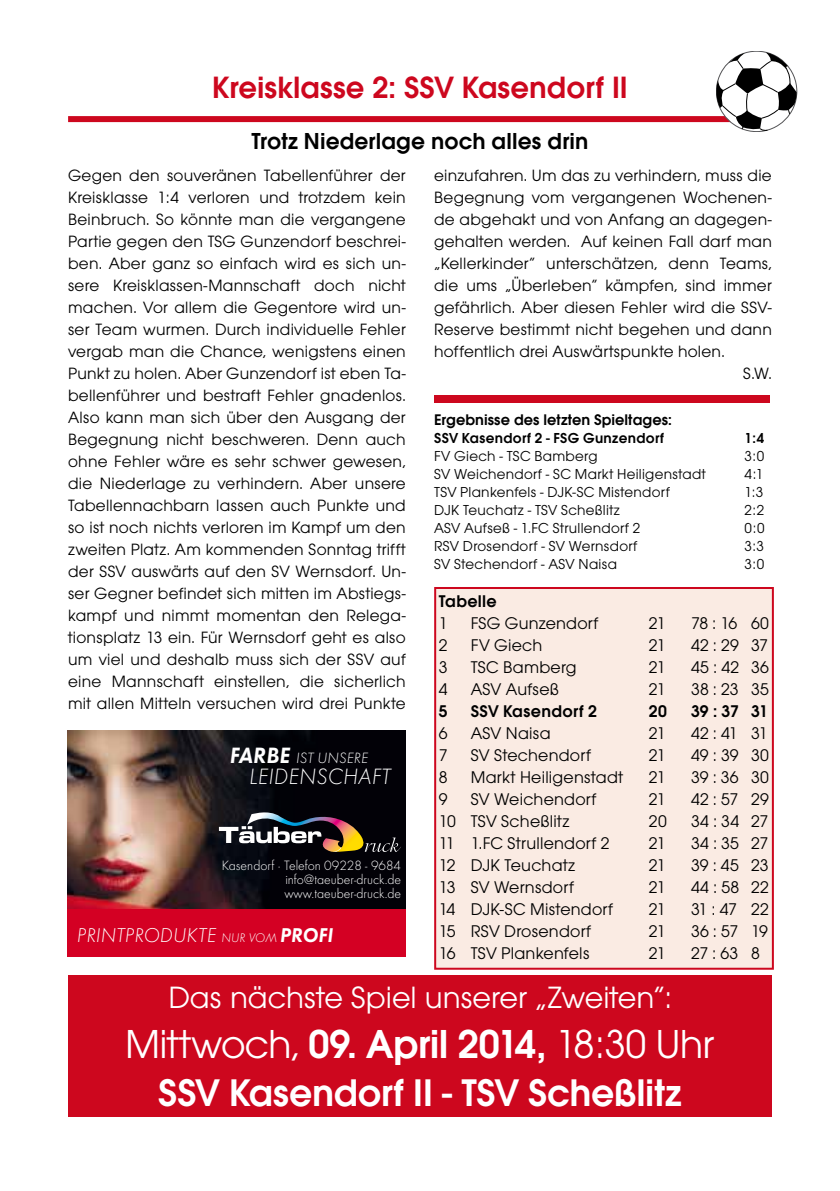
<style>
.page{position:relative;width:840px;height:1191px;background:#fff}
.page>*{position:absolute;margin:0;border:0;box-sizing:border-box;transform-origin:0 0}
.t1{font:42px "Avant Garde Gothic Itc T";letter-spacing:-.015em;color:#fff}
.t2{font:600 40px "Avant Garde Gothic Itc T";letter-spacing:-.01em;color:#fff}
.t3{font:32px "Avant Garde Gothic Itc T";color:#fff}
.t4{font:600 32px "Avant Garde Gothic Itc T";color:#cd071e}
.t5{font:600 24px "Avant Garde Gothic Itc T";letter-spacing:.005em;color:#000}
.t6{font:italic 300 23px "Futura T";color:#fff}
.t7{font:italic 300 20.8px "Futura T";color:#fff}
.t8{font:17.6px "Avant Garde Gothic Itc T";letter-spacing:.01em;color:#000}
.t9{font:600 17.6px "Avant Garde Gothic Itc T";letter-spacing:.015em;color:#000}
.t10{font:17px/22px "Avant Garde Gothic Itc T";letter-spacing:.015em;color:#000;text-align:justify}
.t11{font:600 16px "Avant Garde Gothic Itc T";color:#000}
.t12{font:italic 300 15.4px "Futura T";color:#fff}
.t13{font:15px "Avant Garde Gothic Itc T";letter-spacing:.02em;color:#000}
.t14{font:600 15px "Avant Garde Gothic Itc T";letter-spacing:.02em;color:#000}
.t15{font:300 14px/14px "Futura T";color:#fff;text-align:justify}
.s1{font-weight:600;font-size:23px}
.s2{font-size:13px}
.s3{font-weight:600}
</style>
<div class="page">
<div style="left:68px;top:116px;width:703px;height:6px;background:#cd071e"></div>
<svg style="left:715px;top:53px;width:81px;height:78px"></svg>
<div style="left:434px;top:395px;width:335px;height:8px;background:#cd071e"></div>
<div style="left:68px;top:975px;width:703px;height:142px;background:#cd071e"></div>
<div style="left:434px;top:587px;width:339px;height:382px;background:#faebe3;border:2px solid #cd071e"></div>
<img style="left:67px;top:730px;width:338px;height:179px">
<div style="left:67px;top:909px;width:338px;height:48px;background:#d40023"></div>
<svg style="left:219px;top:812px;width:182px;height:40px;background:#433e3a"></svg>
<h3 class="t4" style="left:212px;top:69px;width:417px">Kreisklasse 2: SSV Kasendorf II</h3>
<h3 class="t5" style="left:251px;top:127px;width:338px">Trotz Niederlage noch alles drin</h3>
<p class="t10" style="left:434px;top:164px;width:339px">einzufahren. Um das zu verhindern, muss die</p>
<p class="t10" style="left:434px;top:186px;width:339px">Begegnung vom vergangenen Wochenen-</p>
<p class="t10" style="left:434px;top:208px;width:339px">de abgehakt und von Anfang an dagegen-</p>
<p class="t10" style="left:434px;top:230px;width:339px">gehalten werden. Auf keinen Fall darf man</p>
<p class="t10" style="left:434px;top:252px;width:339px">„Kellerkinder“ unterschätzen, denn Teams,</p>
<p class="t10" style="left:434px;top:274px;width:339px">die ums „Überleben“ kämpfen, sind immer</p>
<p class="t10" style="left:434px;top:296px;width:339px">gefährlich. Aber diesen Fehler wird die SSV-</p>
<p class="t10" style="left:434px;top:318px;width:339px">Reserve bestimmt nicht begehen und dann</p>
<p class="t10" style="left:434px;top:340px;width:292px">hoffentlich drei Auswärtspunkte holen.</p>
<p class="t10" style="left:742px;top:362px;width:30px">S.W.</p>
<p class="t10" style="left:68px;top:164px;width:339px">Gegen den souveränen Tabellenführer der Kreisklasse 1:4 verloren und trotzdem kein Beinbruch. So könnte man die vergangene Partie gegen den TSG Gunzendorf beschrei&shy;ben. Aber ganz so einfach wird es sich un&shy;sere Kreisklassen-Mannschaft doch nicht machen. Vor allem die Gegentore wird un&shy;ser Team wurmen. Durch individuelle Fehler vergab man die Chance, wenigstens einen Punkt zu holen. Aber Gunzendorf ist eben Ta&shy;bellenführer und bestraft Fehler gnadenlos.<br>Also kann man sich über den Ausgang der Begegnung nicht beschweren. Denn auch ohne Fehler wäre es sehr schwer gewesen, die Niederlage zu verhindern. Aber unsere Tabellennachbarn lassen auch Punkte und so ist noch nichts verloren im Kampf um den zweiten Platz. Am kommenden Sonntag trifft der SSV auswärts auf den SV Wernsdorf. Un&shy;ser Gegner befindet sich mitten im Abstiegs&shy;kampf und nimmt momentan den Relega&shy;tionsplatz 13 ein. Für Wernsdorf geht es also um viel und deshalb muss sich der SSV auf eine Mannschaft einstellen, die sicherlich mit allen Mitteln versuchen wird drei Punkte</p>
<p class="t11" style="left:434px;top:410px;width:239px">Ergebnisse des letzten Spieltages:</p>
<p class="t14" style="left:434px;top:429px;width:231px">SSV Kasendorf 2 - FSG Gunzendorf</p>
<p class="t14" style="left:744px;top:429px;width:21px">1:4</p>
<p class="t13" style="left:434px;top:447px;width:165px">FV Giech - TSC Bamberg</p>
<p class="t13" style="left:744px;top:447px;width:21px">3:0</p>
<p class="t13" style="left:434px;top:465px;width:273px">SV Weichendorf - SC Markt Heiligenstadt</p>
<p class="t13" style="left:744px;top:465px;width:20px">4:1</p>
<p class="t13" style="left:434px;top:483px;width:237px">TSV Plankenfels - DJK-SC Mistendorf</p>
<p class="t13" style="left:744px;top:483px;width:20px">1:3</p>
<p class="t13" style="left:434px;top:501px;width:187px">DJK Teuchatz - TSV Scheßlitz</p>
<p class="t13" style="left:744px;top:501px;width:21px">2:2</p>
<p class="t13" style="left:434px;top:519px;width:208px">ASV Aufseß - 1.FC Strullendorf 2</p>
<p class="t13" style="left:744px;top:519px;width:22px">0:0</p>
<p class="t13" style="left:434px;top:537px;width:205px">RSV Drosendorf - SV Wernsdorf</p>
<p class="t13" style="left:744px;top:537px;width:21px">3:3</p>
<p class="t13" style="left:434px;top:555px;width:184px">SV Stechendorf - ASV Naisa</p>
<p class="t13" style="left:744px;top:555px;width:21px">3:0</p>
<p class="t9" style="left:438px;top:590px;width:60px">Tabelle</p>
<p class="t8" style="left:438px;top:612px;width:10px">1</p>
<p class="t8" style="left:470px;top:612px;width:129px">FSG Gunzendorf</p>
<p class="t8" style="left:648px;top:612px;width:18px">21</p>
<p class="t8" style="left:690px;top:612px;width:80px">78 : 16 60</p>
<p class="t8" style="left:438px;top:634px;width:10px">2</p>
<p class="t8" style="left:470px;top:634px;width:73px">FV Giech</p>
<p class="t8" style="left:648px;top:634px;width:18px">21</p>
<p class="t8" style="left:690px;top:634px;width:78px">42 : 29 37</p>
<p class="t8" style="left:438px;top:656px;width:10px">3</p>
<p class="t8" style="left:470px;top:656px;width:107px">TSC Bamberg</p>
<p class="t8" style="left:648px;top:656px;width:18px">21</p>
<p class="t8" style="left:690px;top:656px;width:79px">45 : 42 36</p>
<p class="t8" style="left:438px;top:678px;width:10px">4</p>
<p class="t8" style="left:470px;top:678px;width:90px">ASV Aufseß</p>
<p class="t8" style="left:648px;top:678px;width:18px">21</p>
<p class="t8" style="left:690px;top:678px;width:79px">38 : 23 35</p>
<p class="t9" style="left:438px;top:700px;width:10px">5</p>
<p class="t9" style="left:470px;top:700px;width:127px">SSV Kasendorf 2</p>
<p class="t9" style="left:648px;top:700px;width:20px">20</p>
<p class="t9" style="left:690px;top:700px;width:78px">39 : 37 31</p>
<p class="t8" style="left:438px;top:722px;width:10px">6</p>
<p class="t8" style="left:470px;top:722px;width:81px">ASV Naisa</p>
<p class="t8" style="left:648px;top:722px;width:18px">21</p>
<p class="t8" style="left:690px;top:722px;width:78px">42 : 41 31</p>
<p class="t8" style="left:438px;top:744px;width:10px">7</p>
<p class="t8" style="left:470px;top:744px;width:122px">SV Stechendorf</p>
<p class="t8" style="left:648px;top:744px;width:18px">21</p>
<p class="t8" style="left:690px;top:744px;width:79px">49 : 39 30</p>
<p class="t8" style="left:438px;top:766px;width:10px">8</p>
<p class="t8" style="left:470px;top:766px;width:154px">Markt Heiligenstadt</p>
<p class="t8" style="left:648px;top:766px;width:18px">21</p>
<p class="t8" style="left:690px;top:766px;width:79px">39 : 36 30</p>
<p class="t8" style="left:438px;top:788px;width:10px">9</p>
<p class="t8" style="left:470px;top:788px;width:127px">SV Weichendorf</p>
<p class="t8" style="left:648px;top:788px;width:18px">21</p>
<p class="t8" style="left:690px;top:788px;width:79px">42 : 57 29</p>
<p class="t8" style="left:438px;top:810px;width:132px">10 TSV Scheßlitz</p>
<p class="t8" style="left:648px;top:810px;width:19px">20</p>
<p class="t8" style="left:690px;top:810px;width:79px">34 : 34 27</p>
<p class="t8" style="left:438px;top:832px;width:172px">11 1.FC Strullendorf 2</p>
<p class="t8" style="left:648px;top:832px;width:18px">21</p>
<p class="t8" style="left:690px;top:832px;width:79px">34 : 35 27</p>
<p class="t8" style="left:438px;top:854px;width:138px">12 DJK Teuchatz</p>
<p class="t8" style="left:648px;top:854px;width:18px">21</p>
<p class="t8" style="left:690px;top:854px;width:79px">39 : 45 23</p>
<p class="t8" style="left:438px;top:876px;width:137px">13 SV Wernsdorf</p>
<p class="t8" style="left:648px;top:876px;width:18px">21</p>
<p class="t8" style="left:690px;top:876px;width:79px">44 : 58 22</p>
<p class="t8" style="left:438px;top:898px;width:176px">14 DJK-SC Mistendorf</p>
<p class="t8" style="left:648px;top:898px;width:18px">21</p>
<p class="t8" style="left:690px;top:898px;width:79px">31 : 47 22</p>
<p class="t8" style="left:438px;top:920px;width:154px">15 RSV Drosendorf</p>
<p class="t8" style="left:648px;top:920px;width:18px">21</p>
<p class="t8" style="left:690px;top:920px;width:78px">36 : 57 19</p>
<p class="t8" style="left:438px;top:942px;width:152px">16 TSV Plankenfels</p>
<p class="t8" style="left:648px;top:942px;width:18px">21</p>
<p class="t8" style="left:690px;top:942px;width:70px">27 : 63 8</p>
<p class="t12" style="left:230px;top:749px;width:140px"><span class="s1">FARBE</span> IST UNSERE</p>
<h3 class="t6" style="left:249px;top:763px;width:143px">LEIDENSCHAFT</h3>
<p class="t15" style="left:284px;top:858px;width:118px;text-indent:-62px">Kasendorf · Telefon 09228 - 9684 info@taeuber-druck.de www.taeuber-druck.de</p>
<p class="t7" style="left:77px;top:922px;width:258px">PRINTPRODUKTE <span class="s2">NUR VOM</span> <span class="s3">PROFI</span></p>
<h3 class="t3" style="left:168px;top:978px;width:504px">Das nächste Spiel unserer „Zweiten“:</h3>
<h1 class="t1" style="left:125px;top:1019px;width:590px">Mittwoch, <span class="s3">09. April 2014,</span> 18:30 Uhr</h1>
<h2 class="t2" style="left:158px;top:1069px;width:524px">SSV Kasendorf II - TSV Scheßlitz</h2>
</div>
